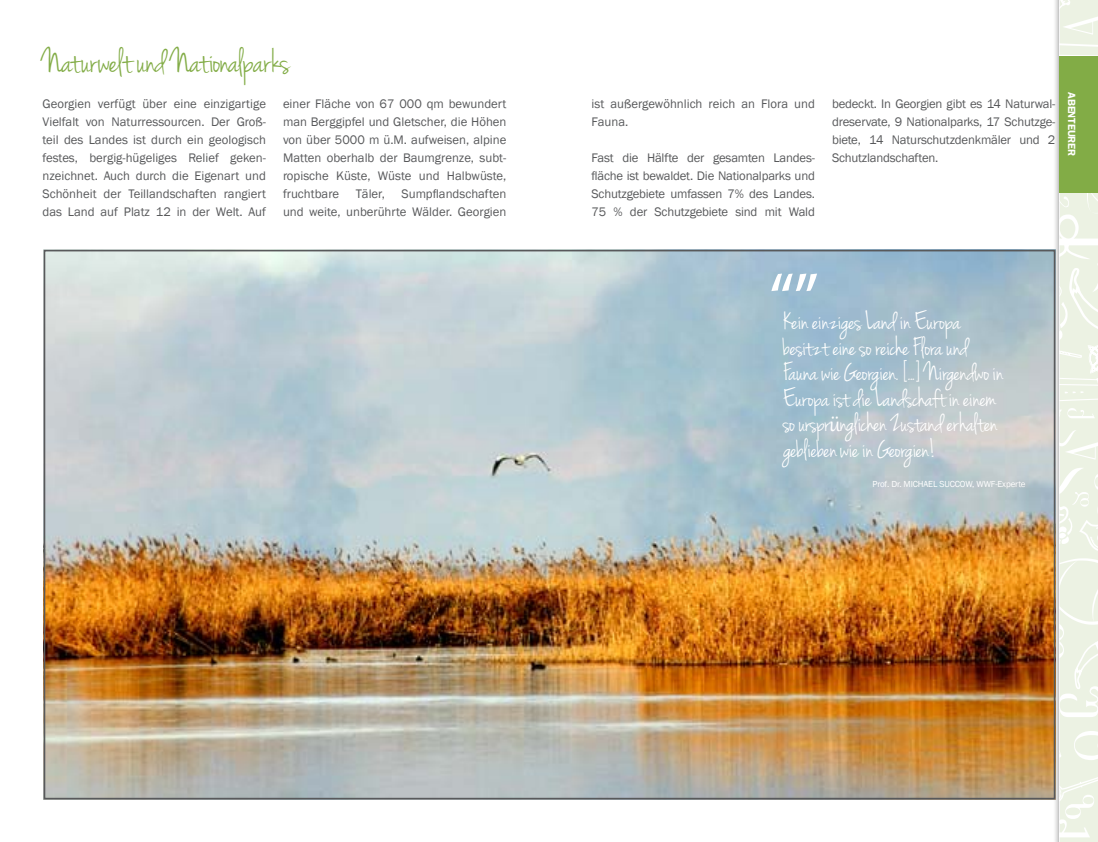
<style>
.page{position:relative;width:1098px;height:842px;background:#fff}
.page>*{position:absolute;margin:0;border:0;box-sizing:border-box;transform-origin:0 0}
.t1{font:36px "Jenna Sue";letter-spacing:-.015em;color:#82ac46}
.t2{font:27px/25.5px "Jenna Sue";letter-spacing:-.015em;color:#fff}
.t3{font:12.75px/18px "Franklin Gothic";color:#58595b;text-align:justify}
.t4{font:600 10.5px "Franklin Gothic";letter-spacing:-.015em;color:#fff}
.t5{font:9px "Franklin Gothic";letter-spacing:-.015em;color:#fff}
.s1{font-family:"Gabriola"}
</style>
<div class="page">
<div style="left:1051px;top:0;width:46px;height:842px;background:#000;opacity:.5"></div>
<svg style="left:1059px;top:0;width:38px;height:842px"></svg>
<img style="left:47px;top:253px;width:1004px;height:543px">
<svg style="left:771px;top:274px;width:45px;height:17px"></svg>
<div style="left:1059px;top:56px;width:38px;height:136px;background:#82ac46"></div>
<h1 class="t1" style="left:43px;top:41px;width:249px">Naturwelt und Nationalparks</h1>
<p class="t3" style="left:43px;top:95px;width:225px">Georgien verfügt über eine einzigartige Vielfalt von Naturressourcen. Der Groß&shy;teil des Landes ist durch ein geologisch festes, bergig-hügeliges Relief geken&shy;nzeichnet. Auch durch die Eigenart und Schönheit der Teillandschaften rangiert das Land auf Platz 12 in der Welt. Auf</p>
<p class="t3" style="left:283px;top:95px;width:225px">einer Fläche von 67 000 qm bewundert man Berggipfel und Gletscher, die Höhen von über 5000 m ü.M. aufweisen, alpine Matten oberhalb der Baumgrenze, subt&shy;ropische Küste, Wüste und Halbwüste, fruchtbare</p>
<p class="t3" style="left:355px;top:185px;width:31px">Täler,</p>
<p class="t3" style="left:283px;top:185px;width:225px;text-align:right">Sumpflandschaften<br>und weite, unberührte Wälder. Georgien</p>
<p class="t3" style="left:591px;top:95px;width:225px">ist außergewöhnlich reich an Flora und<br>Fauna.</p>
<p class="t3" style="left:591px;top:149px;width:225px">Fast die Hälfte der gesamten Landes&shy;fläche ist bewaldet. Die Nationalparks und Schutzgebiete umfassen 7% des Landes.<br>75 % der Schutzgebiete sind mit Wald</p>
<p class="t3" style="left:831px;top:95px;width:225px">bedeckt. In Georgien gibt es 14 Naturwal&shy;dreservate, 9 Nationalparks, 17 Schutzge&shy;biete, 14 Naturschutzdenkmäler und 2<br>Schutzlandschaften.</p>
<p class="t4" style="left:1077px;top:92px;width:65px;rotate:90deg">ABENTEURER</p>
<h2 class="t2" style="left:782px;top:310px;width:222px">Kein einziges Land in Europa besitzt eine so reiche Flora und<br>Fauna wie Georgien. [...] Nirgendwo in<br>Europa ist die Landschaft in einem so urspr<span class="s1">ü</span>nglichen Zustand erhalten geblieben wie in Georgien!</h2>
<p class="t5" style="left:872px;top:478px;width:154px">Prof. Dr. MICHAEL SUCCOW, WWF-Experte</p>
</div>
